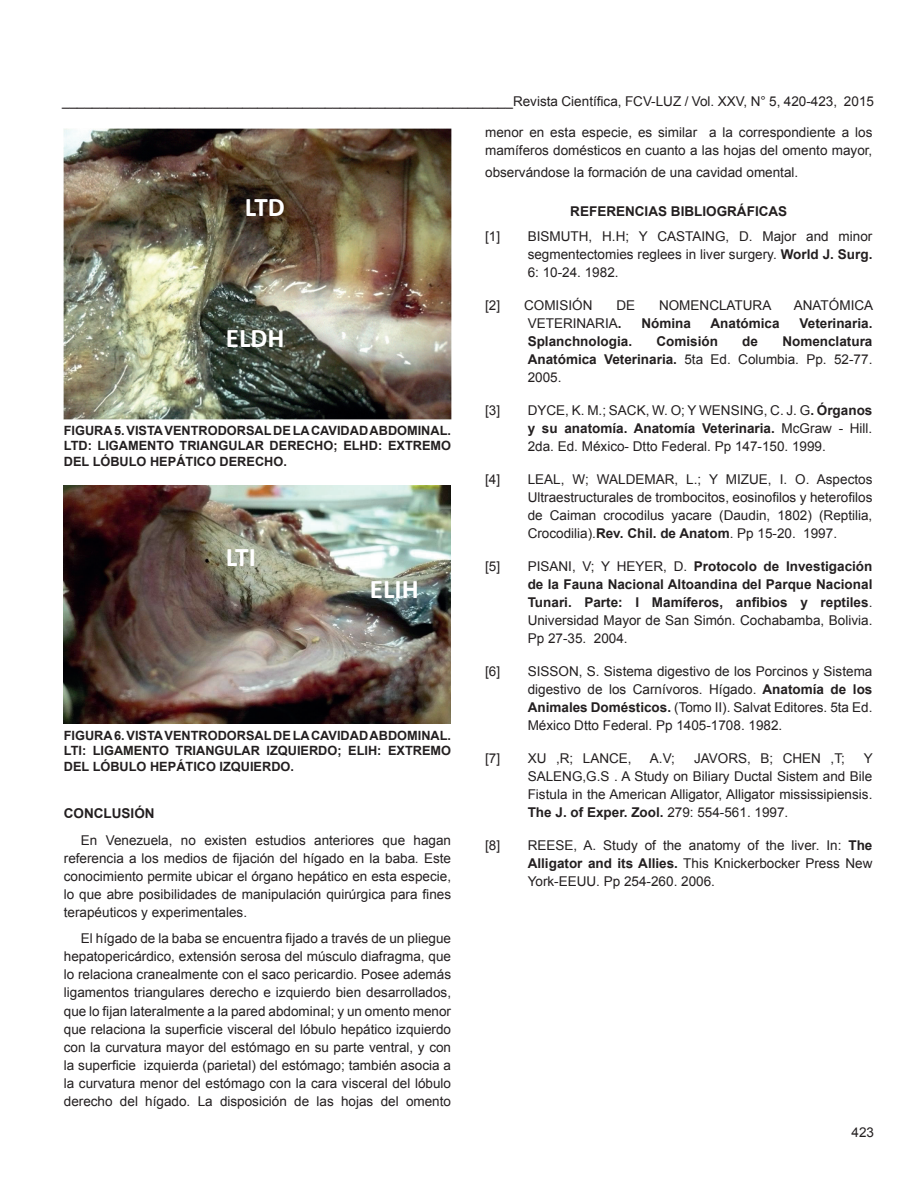
<style>
.page{position:relative;width:915px;height:1191px;background:#fff}
.page>*{position:absolute;margin:0;border:0;box-sizing:border-box;transform-origin:0 0}
.t1{font:700 27px "Calibri";color:#fff}
.t2{font:13.5px/18px "Arial";color:#231f20;text-align:justify}
.t3{font:700 13.5px/18px "Arial";color:#231f20;text-align:justify}
.t4{font:700 12.75px/15px "Arial";color:#231f20}
.s1{font-style:italic}
.s2{font-weight:700}
.s3{font-weight:400}
</style>
<div class="page">
<img style="left:64px;top:128px;width:387px;height:292px">
<img style="left:63px;top:485px;width:387px;height:238px">
<p class="t2" style="left:62px;top:93px;width:813px">____________________________________________________________Revista Científica, FCV-LUZ / Vol. XXV, N° 5, 420-423, 2015</p>
<h1 class="t1" style="left:245px;top:190px;width:41px">LTD</h1>
<h1 class="t1" style="left:226px;top:321px;width:60px">ELDH</h1>
<p class="t4" style="left:64px;top:423px;width:388px">FIGURA 5. VISTA VENTRODORSAL DE LA CAVIDAD ABDOMINAL.<br>LTD: LIGAMENTO TRIANGULAR DERECHO; ELHD: EXTREMO</p>
<p class="t4" style="left:64px;top:454px;width:224px">DEL LÓBULO HEPÁTICO DERECHO.</p>
<h1 class="t1" style="left:226px;top:540px;width:32px">LTI</h1>
<h1 class="t1" style="left:370px;top:571px;width:50px">ELIH</h1>
<p class="t4" style="left:64px;top:728px;width:388px">FIGURA 6. VISTA VENTRODORSAL DE LA CAVIDAD ABDOMINAL.<br>LTI: LIGAMENTO TRIANGULAR IZQUIERDO; ELIH: EXTREMO</p>
<p class="t4" style="left:64px;top:759px;width:231px">DEL LÓBULO HEPÁTICO IZQUIERDO.</p>
<p class="t3" style="left:64px;top:805px;width:92px">CONCLUSIÓN</p>
<p class="t2" style="left:64px;top:831px;width:388px;text-indent:17px">En Venezuela, no existen estudios anteriores que hagan referencia a los medios de fijación del hígado en la baba<span class="s1">.</span> Este conocimiento permite ubicar el órgano hepático en esta especie, lo que abre posibilidades de manipulación quirúrgica para fines terapéuticos y experimentales.</p>
<p class="t2" style="left:64px;top:930px;width:388px;text-indent:17px">El hígado de la baba se encuentra fijado a través de un pliegue hepatopericárdico, extensión serosa del músculo diafragma, que lo relaciona cranealmente con el saco pericardio. Posee además ligamentos triangulares derecho e izquierdo bien desarrollados, que lo fijan lateralmente a la pared abdominal; y un omento menor que relaciona la superficie visceral del lóbulo hepático izquierdo con la curvatura mayor del estómago en su parte ventral, y con la superficie izquierda (parietal) del estómago; también asocia a la curvatura menor del estómago con la cara visceral del lóbulo derecho del hígado. La disposición de las hojas del omento</p>
<p class="t2" style="left:485px;top:124px;width:388px">menor en esta especie, es similar a la correspondiente a los mamíferos domésticos en cuanto a las hojas del omento mayor,</p>
<p class="t2" style="left:485px;top:163px;width:314px">observándose la formación de una cavidad omental.</p>
<p class="t3" style="left:570px;top:202px;width:218px">REFERENCIAS BIBLIOGRÁFICAS</p>
<p class="t2" style="left:485px;top:227px;width:17px">[1]</p>
<p class="t2" style="left:527px;top:227px;width:346px">BISMUTH, H.H; Y CASTAING, D. Major and minor segmentectomies reglees in liver surgery. <span class="s2">World J. Surg.<br></span>6: 10-24. 1982.</p>
<p class="t2" style="left:485px;top:296px;width:17px">[2]</p>
<p class="t2" style="left:524px;top:296px;width:70px">COMISIÓN</p>
<p class="t2" style="left:616px;top:296px;width:20px">DE</p>
<p class="t2" style="left:658px;top:296px;width:114px">NOMENCLATURA</p>
<p class="t2" style="left:793px;top:296px;width:81px">ANATÓMICA</p>
<p class="t2" style="left:527px;top:314px;width:95px">VETERINARIA<span class="s2">.</span></p>
<p class="t3" style="left:641px;top:315px;width:51px">Nómina</p>
<p class="t3" style="left:710px;top:315px;width:71px">Anatómica</p>
<p class="t3" style="left:799px;top:315px;width:74px">Veterinaria.</p>
<p class="t3" style="left:527px;top:333px;width:106px">Splanchnologia.</p>
<p class="t3" style="left:656px;top:333px;width:63px">Comisión</p>
<p class="t3" style="left:742px;top:333px;width:17px">de</p>
<p class="t3" style="left:527px;top:333px;width:346px;text-indent:254px">Nomenclatura Anatómica Veterinaria. <span class="s3">5ta Ed. Columbia. Pp. 52-77.<br>2005.</span></p>
<p class="t2" style="left:485px;top:401px;width:17px">[3]</p>
<p class="t2" style="left:527px;top:401px;width:346px">DYCE, K. M.; SACK, W. O; Y WENSING, C. J. G<span class="s2">. Órganos y su anatomía. Anatomía Veterinaria.</span> McGraw - Hill.<br>2da. Ed. México- Dtto Federal. Pp 147-150. 1999.</p>
<p class="t2" style="left:485px;top:470px;width:17px">[4]</p>
<p class="t2" style="left:527px;top:470px;width:346px">LEAL, W; WALDEMAR, L.; Y MIZUE, I. O. Aspectos Ultraestructurales de trombocitos, eosinofilos y heterofilos de Caiman crocodilus yacare (Daudin, 1802) (Reptilia, Crocodilia).<span class="s2">Rev. Chil. de Anatom</span>. Pp 15-20. 1997.</p>
<p class="t2" style="left:485px;top:557px;width:17px">[5]</p>
<p class="t3" style="left:527px;top:558px;width:346px"><span class="s3">PISANI, V; Y HEYER, D.</span> Protocolo de Investigación de la Fauna Nacional Altoandina del Parque Nacional Tunari. Parte: I Mamíferos, anfibios y reptiles<span class="s3">.<br>Universidad Mayor de San Simón. Cochabamba, Bolivia.<br>Pp 27-35. 2004.</span></p>
<p class="t2" style="left:485px;top:662px;width:17px">[6]</p>
<p class="t2" style="left:527px;top:662px;width:346px">SISSON, S. Sistema digestivo de los Porcinos y Sistema digestivo de los Carnívoros. Hígado. <span class="s2">Anatomía de los Animales Domésticos.</span> (Tomo II). Salvat Editores. 5ta Ed.<br>México Dtto Federal. Pp 1405-1708. 1982.</p>
<p class="t2" style="left:485px;top:749px;width:17px">[7]</p>
<p class="t2" style="left:527px;top:749px;width:105px">XU ,R; LANCE,</p>
<p class="t2" style="left:649px;top:749px;width:27px">A.V;</p>
<p class="t2" style="left:693px;top:749px;width:152px">JAVORS, B; CHEN ,T;</p>
<p class="t2" style="left:527px;top:749px;width:346px;text-indent:336px">Y SALENG,G.S . A Study on Biliary Ductal Sistem and Bile Fistula in the American Alligator, Alligator mississipiensis.<br><span class="s2">The J. of Exper. Zool.</span> 279: 554-561. 1997.</p>
<p class="t2" style="left:485px;top:836px;width:17px">[8]</p>
<p class="t2" style="left:527px;top:836px;width:346px">REESE, A. Study of the anatomy of the liver. In: <span class="s2">The Alligator and its Allies.</span> This Knickerbocker Press New York-EEUU. Pp 254-260. 2006.</p>
<p class="t2" style="left:851px;top:1123px;width:24px">423</p>
</div>
